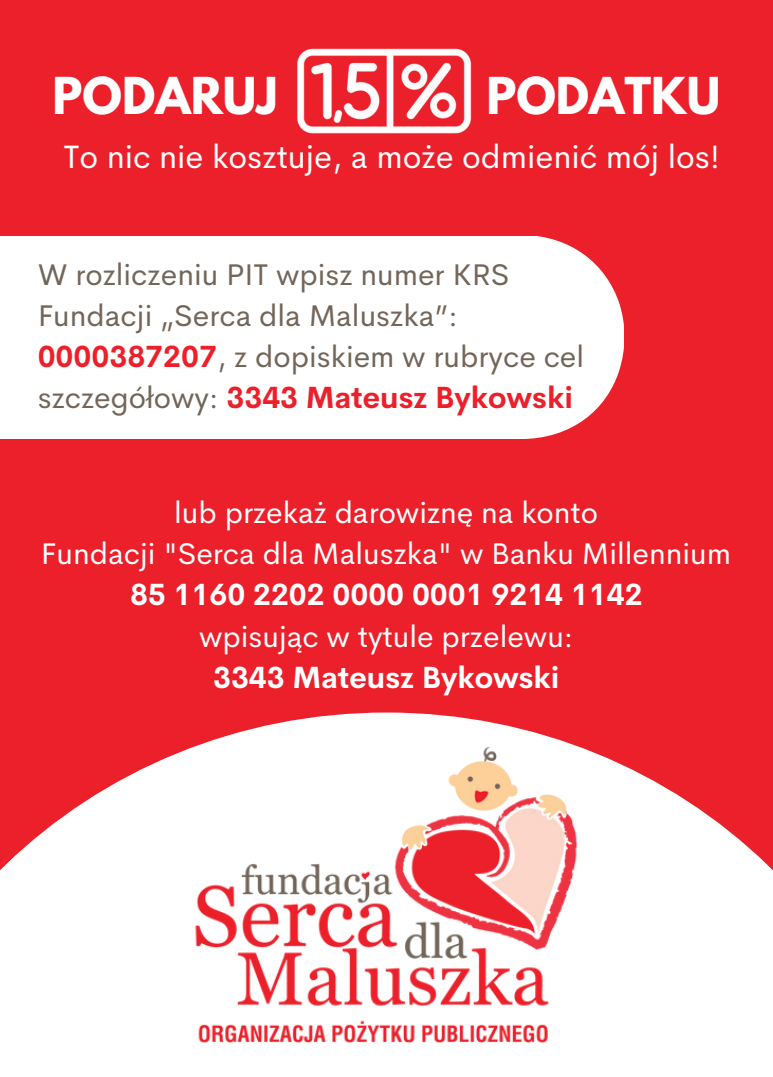
<style>
.page{position:relative;width:773px;height:1077px;background:#fff}
.page>*{position:absolute;margin:0;border:0;box-sizing:border-box;transform-origin:0 0}
.t1{font:700 45px "League Spartan";color:#fff}
.t2{font:32.5px "Cerebri Sans";color:#fff}
.t3{font:30px/41.2px "Cerebri Sans";color:#736559}
.t4{font:30px/41.2px "Cerebri Sans";color:#fff;text-align:center}
.t5{font:700 30px "Cerebri Sans";color:#fff}
.s1{font-weight:700;color:#ec202a}
</style>
<div class="page">
<div style="left:0;top:0;width:772px;height:1076px;background:#ec202a"></div>
<svg style="left:0;top:712px;width:772px;height:364px;fill:#fff"></svg>
<img style="left:167px;top:745px;width:437px;height:298px">
<img style="left:297px;top:48px;width:175px;height:86px">
<div style="left:0;top:236px;width:623px;height:203px;background:#fff"></div>
<h1 class="t1" style="left:53px;top:73px;width:226px">PODARUJ</h1>
<h1 class="t1" style="left:486px;top:73px;width:235px">PODATKU</h1>
<p class="t2" style="left:63px;top:136px;width:658px">To nic nie kosztuje, a może odmienić mój los!</p>
<p class="t3" style="left:38px;top:253px;width:548px">W rozliczeniu PIT wpisz numer KRS Fundacji „Serca dla Maluszka”:<br><span class="s1">0000387207</span>, z dopiskiem w rubryce cel szczegółowy: <span class="s1">3343 Mateusz Bykowski</span></p>
<p class="t4" style="left:41px;top:491px;width:691px">lub przekaż darowiznę na konto<br>Fundacji "Serca dla Maluszka" w Banku Millennium</p>
<p class="t5" style="left:130px;top:575px;width:514px">85 1160 2202 0000 0001 9214 1142</p>
<p class="t4" style="left:199px;top:615px;width:375px">wpisując w tytule przelewu:</p>
<p class="t5" style="left:213px;top:657px;width:348px">3343 Mateusz Bykowski</p>
</div>
